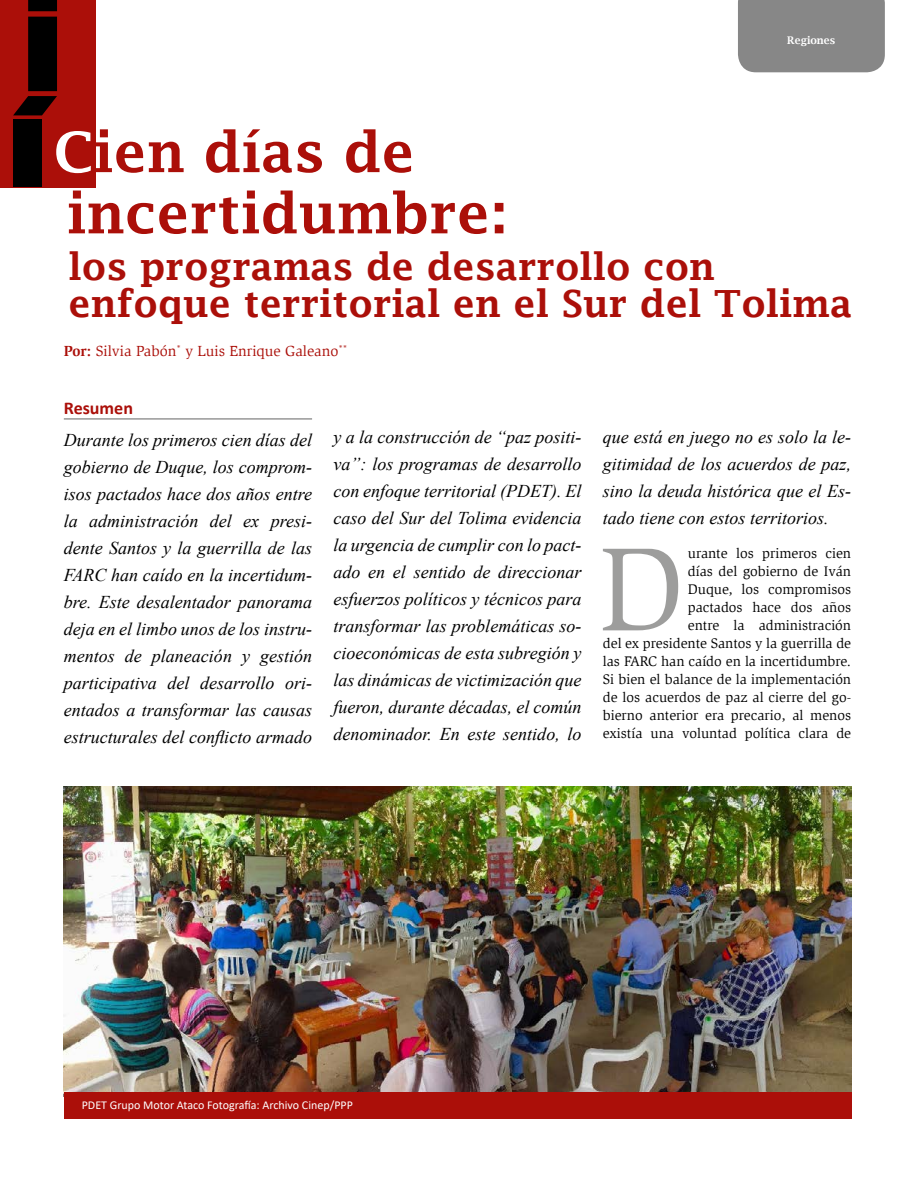
<style>
.page{position:relative;width:915px;height:1187px;background:#fff}
.page>*{position:absolute;margin:0;border:0;box-sizing:border-box;transform-origin:0 0}
.t1{font:121.65px "Slimbach Std";color:#9d9d9c}
.t2{font:600 55.5px "Lucida Fax";color:#ab0f09}
.t3{font:600 37.5px/37.5px "Lucida Fax";color:#ab0f09}
.t4{font:italic 18px/27px "Times New Roman";color:#000;text-align:justify}
.t5{font:700 18px "Calibri";color:#ab0f09}
.t6{font:15px "Slimbach Std";color:#ab0f09}
.t7{font:14.25px/18px "Slimbach Std";color:#000;text-align:right}
.t8{font:12px "Calibri";color:#fff}
.t9{font:600 10.5px "Lucida Bright";color:#fff}
.s1{color:#fff}
.s2{font-weight:700}
</style>
<div class="page">
<div style="left:0;top:0;width:96px;height:187px;background:#ab0f09"></div>
<div style="left:13px;top:120px;width:29px;height:67px;background:#000"></div>
<svg style="left:13px;top:0;width:44px;height:115px"></svg>
<img style="left:64px;top:786px;width:786px;height:306px">
<div style="left:64px;top:1092px;width:786px;height:26px;background:#ab0f09"></div>
<div style="left:738px;top:0;width:146px;height:72px;background:#878787"></div>
<hr style="left:64px;top:418px;width:248px;height:1px;background:#646363">
<h2 class="t2" style="left:54px;top:121px;width:362px"><span class="s1">C</span>ien días de</h2>
<h2 class="t2" style="left:67px;top:182px;width:442px">incertidumbre:</h2>
<p class="t9" style="left:787px;top:34px;width:49px">Regiones</p>
<h3 class="t3" style="left:68px;top:247px;width:784px">los programas de desarrollo con enfoque territorial en el Sur del Tolima</h3>
<p class="t6" style="left:64px;top:342px;width:285px"><span class="s2">Por:</span> Silvia Pabón<sup>*</sup> y Luis Enrique Galeano<sup>**</sup></p>
<p class="t5" style="left:64px;top:395px;width:71px">Resumen</p>
<p class="t4" style="left:64px;top:425px;width:250px">Durante los primeros cien días del gobierno de Duque, los comprom&shy;isos pactados hace dos años entre la administración del ex presi&shy;dente Santos y la guerrilla de las FARC han caído en la incertidum&shy;bre. Este desalentador panorama deja en el limbo unos de los instru&shy;mentos de planeación y gestión participativa del desarrollo ori&shy;entados a transformar las causas estructurales del conflicto armado</p>
<p class="t4" style="left:333px;top:423px;width:250px">y a la construcción de “paz positi&shy;va”: los programas de desarrollo con enfoque territorial (PDET). El caso del Sur del Tolima evidencia la urgencia de cumplir con lo pact&shy;ado en el sentido de direccionar esfuerzos políticos y técnicos para transformar las problemáticas so&shy;cioeconómicas de esta subregión y las dinámicas de victimización que fueron, durante décadas, el común denominador. En este sentido, lo</p>
<p class="t4" style="left:602px;top:423px;width:250px">que está en juego no es solo la le&shy;gitimidad de los acuerdos de paz, sino la deuda histórica que el Es&shy;tado tiene con estos territorios.</p>
<h1 class="t1" style="left:598px;top:520px;width:87px">D</h1>
<p class="t7" style="left:602px;top:544px;width:250px">urante los primeros cien<br>días del gobierno de Iván<br>Duque, los compromisos<br>pactados hace dos años<br>entre la administración<br>del ex presidente Santos y la guerrilla de las FARC han caído en la incertidumbre.<br>Si bien el balance de la implementación de los acuerdos de paz al cierre del go&shy;bierno anterior era precario, al menos existía una voluntad política clara de</p>
<p class="t8" style="left:82px;top:1096px;width:272px">PDET Grupo Motor Ataco Fotografía: Archivo Cinep/PPP</p>
</div>
